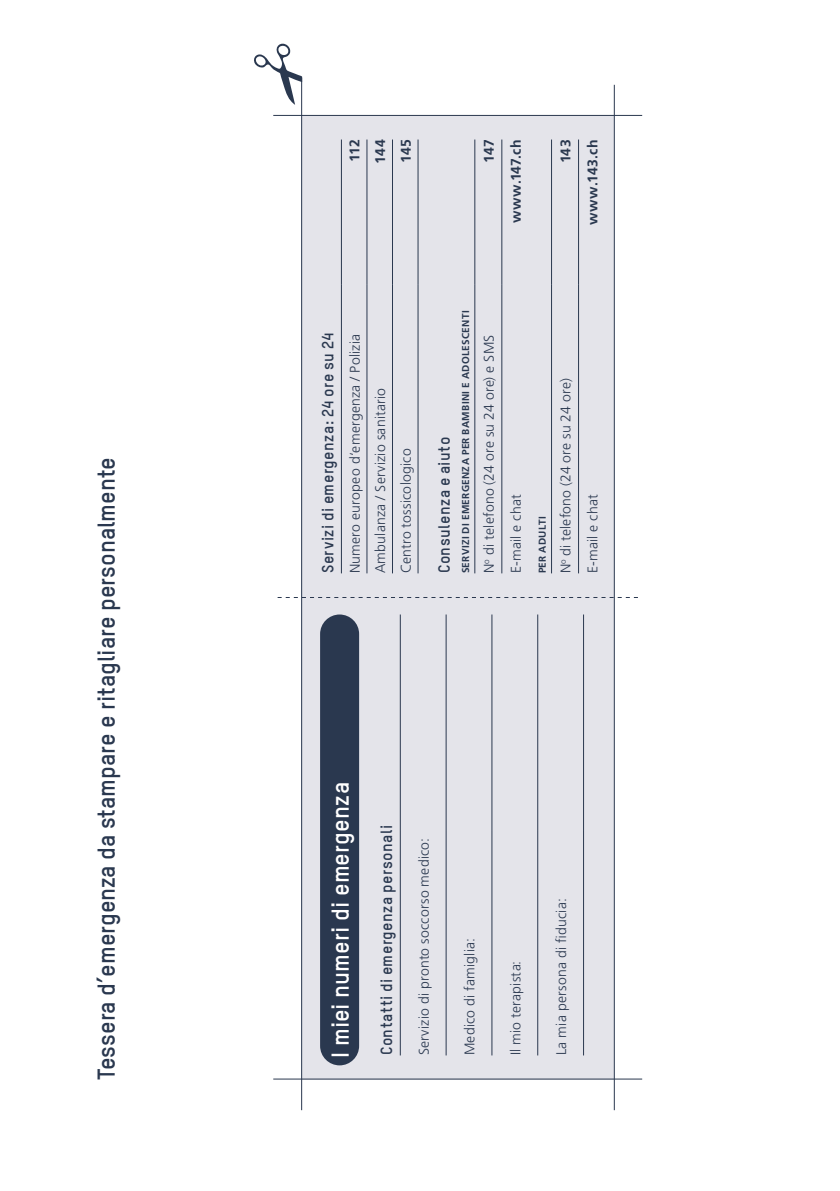
<style>
.page{position:relative;width:840px;height:1191px;background:#fff}
.page>*{position:absolute;margin:0;border:0;box-sizing:border-box;transform-origin:0 0}
.t1{font:700 24px "TSTAR";color:#2a384f}
.t2{font:700 24px "TSTAR";letter-spacing:.005em;color:#fff}
.t3{font:700 16px "TSTAR";letter-spacing:.03em;color:#2a384f}
.t4{font:300 14px "Frutiger";letter-spacing:.015em;color:#2a384f}
.t5{font:700 14px "Frutiger";letter-spacing:.01em;color:#2a384f}
.t6{font:700 10px "Frutiger";letter-spacing:.035em;color:#2a384f}
</style>
<div class="page">
<div style="left:301px;top:115px;width:312px;height:482px;background:#e4e4ea"></div>
<hr style="left:341px;top:285px;width:1px;height:288px;background:#2a384f">
<hr style="left:341px;top:139px;width:1px;height:146px;background:#2a384f">
<hr style="left:366px;top:285px;width:1px;height:288px;background:#2a384f">
<hr style="left:366px;top:139px;width:1px;height:146px;background:#2a384f">
<hr style="left:474px;top:285px;width:1px;height:288px;background:#2a384f">
<hr style="left:474px;top:139px;width:1px;height:146px;background:#2a384f">
<hr style="left:501px;top:285px;width:1px;height:288px;background:#2a384f">
<hr style="left:501px;top:139px;width:1px;height:146px;background:#2a384f">
<hr style="left:551px;top:285px;width:1px;height:288px;background:#2a384f">
<hr style="left:551px;top:139px;width:1px;height:146px;background:#2a384f">
<hr style="left:578px;top:285px;width:1px;height:288px;background:#2a384f">
<hr style="left:578px;top:139px;width:1px;height:146px;background:#2a384f">
<hr style="left:392px;top:285px;width:1px;height:288px;background:#2a384f">
<hr style="left:392px;top:139px;width:1px;height:146px;background:#2a384f">
<hr style="left:417px;top:285px;width:1px;height:288px;background:#2a384f">
<hr style="left:417px;top:139px;width:1px;height:146px;background:#2a384f">
<div style="left:301px;top:597px;width:312px;height:482px;background:#e4e4ea"></div>
<hr style="left:400px;top:830px;width:1px;height:225px;background:#2a384f">
<hr style="left:400px;top:614px;width:1px;height:216px;background:#2a384f">
<hr style="left:445px;top:830px;width:1px;height:225px;background:#2a384f">
<hr style="left:445px;top:614px;width:1px;height:216px;background:#2a384f">
<hr style="left:491px;top:830px;width:1px;height:225px;background:#2a384f">
<hr style="left:491px;top:614px;width:1px;height:216px;background:#2a384f">
<hr style="left:537px;top:830px;width:1px;height:225px;background:#2a384f">
<hr style="left:537px;top:614px;width:1px;height:216px;background:#2a384f">
<hr style="left:583px;top:830px;width:1px;height:225px;background:#2a384f">
<hr style="left:583px;top:614px;width:1px;height:216px;background:#2a384f">
<div style="left:320px;top:614px;width:39px;height:451px;background:#2a384f;border-radius:19px"></div>
<svg style="left:277px;top:597px;width:360px;height:1px"></svg>
<hr style="left:301px;top:78px;width:1px;height:1032px;background:#2a384f">
<hr style="left:613px;top:85px;width:1px;height:1025px;background:#2a384f">
<hr style="left:273px;top:115px;width:368px;height:1px;background:#2a384f">
<hr style="left:273px;top:1078px;width:368px;height:1px;background:#2a384f">
<svg style="left:254px;top:43px;width:48px;height:62px"></svg>
<p class="t1" style="left:91px;top:1080px;width:625px;rotate:-90deg">Tessera d’emergenza da stampare e ritagliare personalmente</p>
<p class="t5" style="left:346px;top:162px;width:24px;rotate:-90deg">112</p>
<p class="t5" style="left:372px;top:164px;width:26px;rotate:-90deg">144</p>
<p class="t5" style="left:397px;top:163px;width:25px;rotate:-90deg">145</p>
<p class="t5" style="left:480px;top:163px;width:25px;rotate:-90deg">147</p>
<p class="t5" style="left:507px;top:223px;width:85px;rotate:-90deg">www.147.ch</p>
<p class="t5" style="left:557px;top:163px;width:25px;rotate:-90deg">143</p>
<p class="t5" style="left:584px;top:225px;width:87px;rotate:-90deg">www.143.ch</p>
<p class="t3" style="left:317px;top:573px;width:242px;rotate:-90deg">Servizi di emergenza: 24 ore su 24</p>
<p class="t4" style="left:347px;top:573px;width:241px;rotate:-90deg">Numero europeo d‘emergenza / Polizia</p>
<p class="t4" style="left:372px;top:573px;width:187px;rotate:-90deg">Ambulanza / Servizio sanitario</p>
<p class="t4" style="left:398px;top:573px;width:126px;rotate:-90deg">Centro tossicologico</p>
<p class="t3" style="left:434px;top:573px;width:138px;rotate:-90deg">Consulenza e aiuto</p>
<p class="t6" style="left:459px;top:573px;width:264px;rotate:-90deg">SERVIZI DI EMERGENZA PER BAMBINI E ADOLESCENTI</p>
<p class="t4" style="left:481px;top:573px;width:240px;rotate:-90deg">N<sup>o</sup> di telefono (24 ore su 24 ore) e SMS</p>
<p class="t4" style="left:508px;top:573px;width:81px;rotate:-90deg">E-mail e chat</p>
<p class="t6" style="left:536px;top:573px;width:58px;rotate:-90deg">PER ADULTI</p>
<p class="t4" style="left:557px;top:573px;width:196px;rotate:-90deg">N<sup>o</sup> di telefono (24 ore su 24 ore)</p>
<p class="t4" style="left:584px;top:573px;width:81px;rotate:-90deg">E-mail e chat</p>
<p class="t2" style="left:325px;top:1057px;width:277px;rotate:-90deg">I miei numeri di emergenza</p>
<p class="t3" style="left:376px;top:1055px;width:232px;rotate:-90deg">Contatti di emergenza personali</p>
<p class="t4" style="left:415px;top:1055px;width:219px;rotate:-90deg">Servizio di pronto soccorso medico:</p>
<p class="t4" style="left:461px;top:1055px;width:119px;rotate:-90deg">Medico di famiglia:</p>
<p class="t4" style="left:507px;top:1055px;width:96px;rotate:-90deg">Il mio terapista:</p>
<p class="t4" style="left:553px;top:1055px;width:158px;rotate:-90deg">La mia persona di fiducia:</p>
</div>
